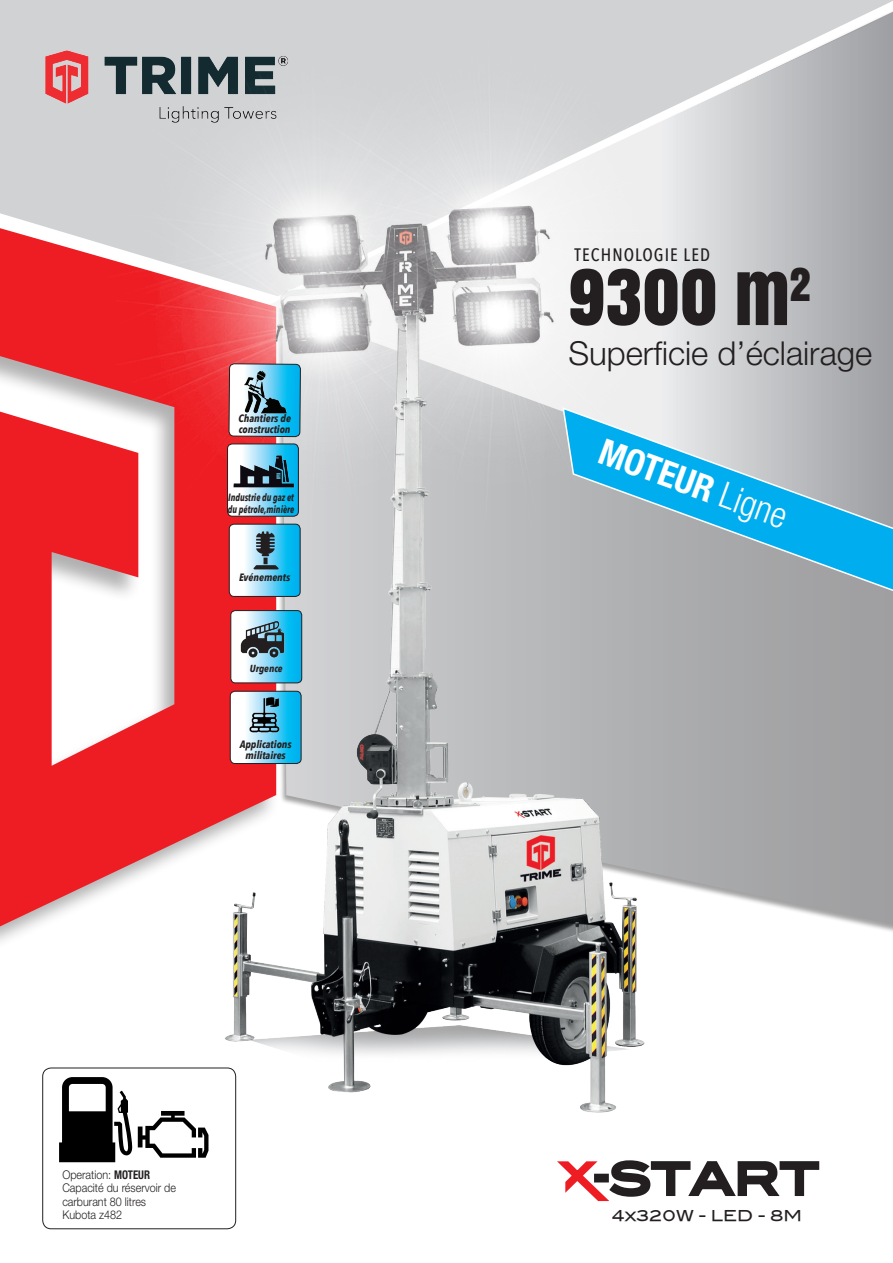
<style>
.page{position:relative;width:893px;height:1263px;background:#fff}
.page>*{position:absolute;margin:0;border:0;box-sizing:border-box;transform-origin:0 0}
.t1{font:900 706.5px "Gotham";color:#fff}
.t2{font:72px "Anton";color:#231f20}
.t3{font:700 condensed 36px "Helvetica Neue LT Pro";color:#fff}
.t4{font:300 33px "Helvetica Neue LT Pro";color:#231f20}
.t5{font:500 18px "Avenir Next Condensed";letter-spacing:.06em;color:#231f20}
.t6{font:15px "Blair Md ITCTT Medium";color:#231f20}
.t7{font:300 12px/13.5px "Helvetica Neue LT Pro";color:#231f20;scale:.9 1}
.t8{font:italic 700 10.65px/10.6px "Avenir Next Condensed";color:#231f20}
.t9{font:italic 700 10.5px/12px "Avenir Next Condensed";color:#231f20;scale:.85 1}
.t10{font:italic 700 10.2px "Avenir Next Condensed";color:#231f20}
.s1{font-weight:700;font-stretch:condensed}
.s2{font-weight:300}
</style>
<div class="page">
<div style="left:0;top:0;width:893px;height:226px;background:#d1d2d4"></div>
<svg style="left:760px;top:4px;width:133px;height:924px;background:#a9aaab"></svg>
<svg style="left:760px;top:13px;width:133px;height:393px;background:#b4b5b8"></svg>
<svg style="left:0;top:228px;width:62px;height:698px;background:#ed3e43"></svg>
<img style="left:44px;top:48px;width:18px;height:77px">
<svg style="left:557px;top:1160px;width:262px;height:42px"></svg>
<img style="left:62px;top:0;width:698px;height:1133px">
<div style="left:43px;top:1068px;width:193px;height:161px;border:1px solid #231f20;border-radius:9px"></div>
<svg style="left:59px;top:1077px;width:73px;height:85px"></svg>
<svg style="left:138px;top:1111px;width:70px;height:47px"></svg>
<svg style="left:561px;top:406px;width:332px;height:311px;background:#8eb0be"></svg>
<svg style="left:230px;top:691px;width:71px;height:72px"></svg>
<div style="left:230px;top:691px;width:71px;height:73px;border:1px solid #231f20;border-radius:5px"></div>
<img style="left:238px;top:695px;width:53px;height:45px">
<svg style="left:231px;top:611px;width:71px;height:72px"></svg>
<div style="left:231px;top:610px;width:71px;height:73px;border:1px solid #231f20;border-radius:5px"></div>
<img style="left:240px;top:616px;width:49px;height:41px">
<svg style="left:228px;top:267px;width:73px;height:329px"></svg>
<div style="left:227px;top:444px;width:72px;height:72px;border:1px solid #231f20;border-radius:5px"></div>
<img style="left:230px;top:455px;width:65px;height:34px">
<p class="t8" style="left:238px;top:413px;width:54px">Chantiers de construction</p>
<p class="t9" style="left:228px;top:492px;width:79px">Industrie du gaz et du pétrole,minière</p>
<p class="t8" style="left:239px;top:572px;width:53px">Evénements</p>
<p class="t10" style="left:250px;top:662px;width:34px">Urgence</p>
<p class="t8" style="left:240px;top:738px;width:54px;line-height:11.1px;text-align:center">Applications militaires</p>
<p class="t7" style="left:62px;top:1167px;width:128px">Operation: <span class="s1">MOTEUR<br></span>Capacité du réservoir de carburant 80 litres<br>Kubota z482</p>
<h3 class="t5" style="left:575px;top:244px;width:137px">TECHNOLOGIE LED</h3>
<h2 class="t2" style="left:568px;top:240px;width:244px">9300 m<sup>2</sup></h2>
<h3 class="t4" style="left:568px;top:333px;width:305px">Superficie d’éclairage</h3>
<h1 class="t1" style="left:470px;top:143px;width:468px">T</h1>
<h3 class="t3" style="left:608px;top:429px;width:199px;rotate:20deg">MOTEUR <span class="s2">Ligne</span></h3>
<p class="t6" style="left:612px;top:1204px;width:191px">4x320W - LED - 8M</p>
</div>
